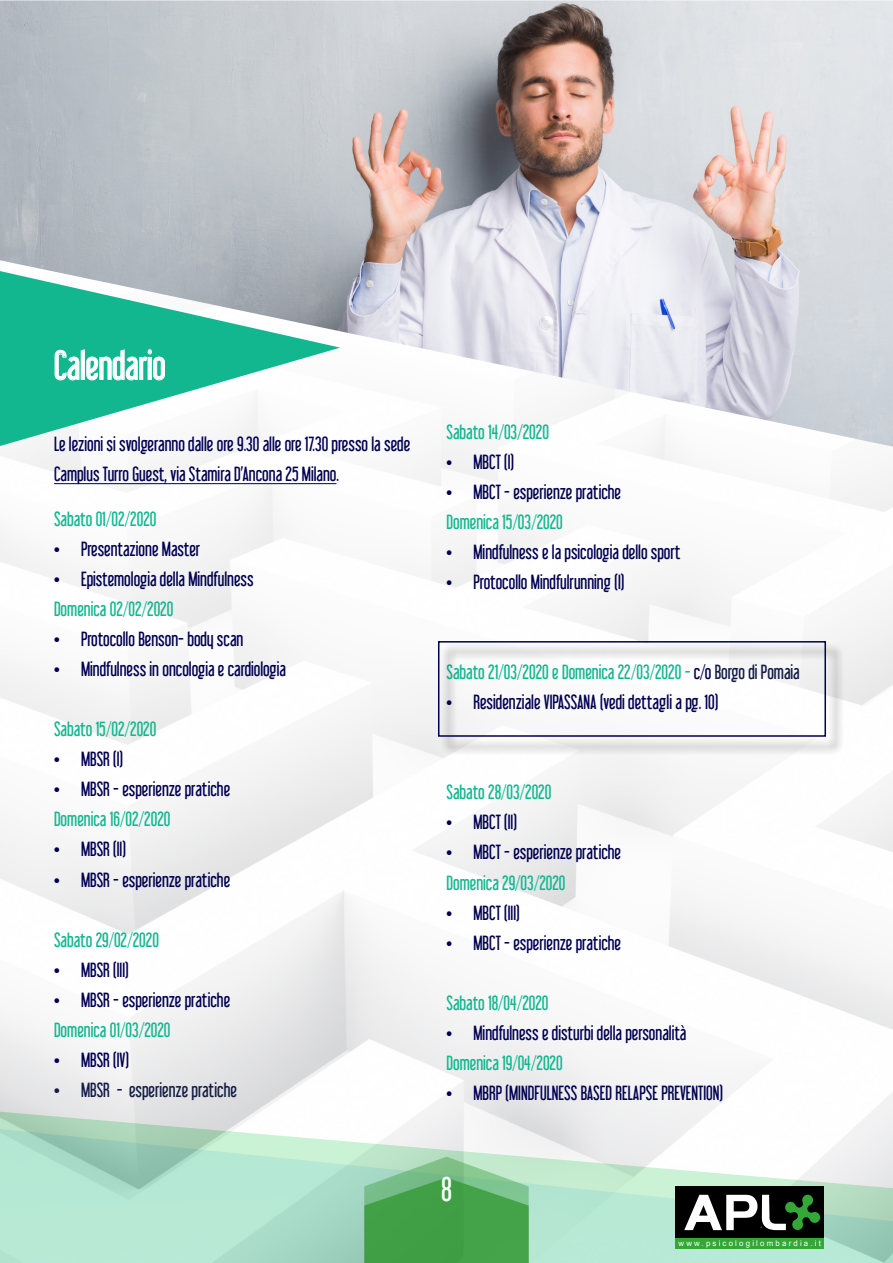
<style>
.page{position:relative;width:893px;height:1263px;background:#fff}
.page>*{position:absolute;margin:0;border:0;box-sizing:border-box;transform-origin:0 0}
.t1{font:36px "Libel Suit";color:#fff}
.t2{font:30px "Libel Suit";color:#fff}
.t3{font:18px "Libel Suit";color:#000051}
.t4{font:18px "Libel Suit";color:#12b790}
.t5{font:18px "Libel Suit";color:#131c46}
.t6{font:7.8px "Arial";letter-spacing:.28em;color:#fff}
.s1{color:#000051}
.s2{color:#131c46}
</style>
<div class="page">
<img style="left:0;top:447px;width:893px;height:815px">
<svg style="left:364px;top:1157px;width:165px;height:106px;background:#5daf65"></svg>
<div style="left:676px;top:1187px;width:148px;height:51px;background:#000"></div>
<div style="left:676px;top:1238px;width:148px;height:11px;background:#34a836"></div>
<svg style="left:684px;top:1195px;width:136px;height:35px"></svg>
<hr style="left:54px;top:483px;width:282px;height:1px;background:#000051">
<img style="left:0;top:0;width:893px;height:447px">
<div style="left:440px;top:643px;width:405px;height:113px;background:#231f20;opacity:.75"></div>
<div style="left:438px;top:641px;width:388px;height:96px;border:2px solid #000051"></div>
<p class="t1" style="left:54px;top:344px;width:113px">Calendario</p>
<p class="t3" style="left:54px;top:434px;width:358px">Le lezioni si svolgeranno dalle ore 9.30 alle ore 17.30 presso la sede</p>
<p class="t3" style="left:54px;top:464px;width:287px">Camplus Turro Guest, via Stamira D’Ancona 25 Milano.</p>
<p class="t4" style="left:54px;top:509px;width:104px">Sabato 01/02/2020</p>
<p class="t3" style="left:54px;top:539px;width:148px">• Presentazione Master</p>
<p class="t3" style="left:54px;top:569px;width:201px">• Epistemologia della Mindfulness</p>
<p class="t4" style="left:54px;top:599px;width:121px">Domenica 02/02/2020</p>
<p class="t3" style="left:54px;top:629px;width:191px">• Protocollo Benson- body scan</p>
<p class="t3" style="left:54px;top:659px;width:234px">• Mindfulness in oncologia e cardiologia</p>
<p class="t4" style="left:54px;top:719px;width:104px">Sabato 15/02/2020</p>
<p class="t3" style="left:54px;top:749px;width:71px">• MBSR (I)</p>
<p class="t3" style="left:54px;top:779px;width:178px">• MBSR - esperienze pratiche</p>
<p class="t4" style="left:54px;top:809px;width:118px">Domenica 16/02/2020</p>
<p class="t3" style="left:54px;top:839px;width:73px">• MBSR (II)</p>
<p class="t3" style="left:54px;top:869px;width:178px">• MBSR - esperienze pratiche</p>
<p class="t4" style="left:54px;top:929px;width:106px">Sabato 29/02/2020</p>
<p class="t3" style="left:54px;top:959px;width:76px">• MBSR (III)</p>
<p class="t3" style="left:54px;top:989px;width:178px">• MBSR - esperienze pratiche</p>
<p class="t4" style="left:54px;top:1019px;width:118px">Domenica 01/03/2020</p>
<p class="t3" style="left:54px;top:1049px;width:76px">• MBSR (IV)</p>
<p class="t5" style="left:54px;top:1079px;width:184px">• MBSR - esperienze pratiche</p>
<p class="t4" style="left:446px;top:422px;width:104px">Sabato 14/03/2020</p>
<p class="t3" style="left:446px;top:452px;width:69px">• MBCT (I)</p>
<p class="t3" style="left:446px;top:482px;width:176px">• MBCT - esperienze pratiche</p>
<p class="t4" style="left:446px;top:512px;width:118px">Domenica 15/03/2020</p>
<p class="t3" style="left:446px;top:542px;width:236px">• Mindfulness e la psicologia dello sport</p>
<p class="t3" style="left:446px;top:572px;width:179px">• Protocollo Mindfulrunning (I)</p>
<p class="t4" style="left:446px;top:662px;width:355px">Sabato 21/03/2020 e Domenica 22/03/2020 - <span class="s1">c/o</span> <span class="s2">Borgo di Pomaia</span></p>
<p class="t3" style="left:446px;top:692px;width:273px">• Residenziale VIPASSANA (vedi dettagli a pg. 10)</p>
<p class="t4" style="left:446px;top:782px;width:106px">Sabato 28/03/2020</p>
<p class="t3" style="left:446px;top:812px;width:72px">• MBCT (II)</p>
<p class="t3" style="left:446px;top:842px;width:176px">• MBCT - esperienze pratiche</p>
<p class="t4" style="left:446px;top:872px;width:121px">Domenica 29/03/2020</p>
<p class="t3" style="left:446px;top:902px;width:75px">• MBCT (III)</p>
<p class="t3" style="left:446px;top:932px;width:176px">• MBCT - esperienze pratiche</p>
<p class="t4" style="left:446px;top:992px;width:104px">Sabato 18/04/2020</p>
<p class="t3" style="left:446px;top:1022px;width:241px">• Mindfulness e disturbi della personalità</p>
<p class="t4" style="left:446px;top:1052px;width:118px">Domenica 19/04/2020</p>
<p class="t3" style="left:446px;top:1082px;width:278px">• MBRP (MINDFULNESS BASED RELAPSE PREVENTION)</p>
<h2 class="t2" style="left:441px;top:1172px;width:12px">8</h2>
<p class="t6" style="left:678px;top:1238px;width:144px">www.psicologilombardia.it</p>
</div>
